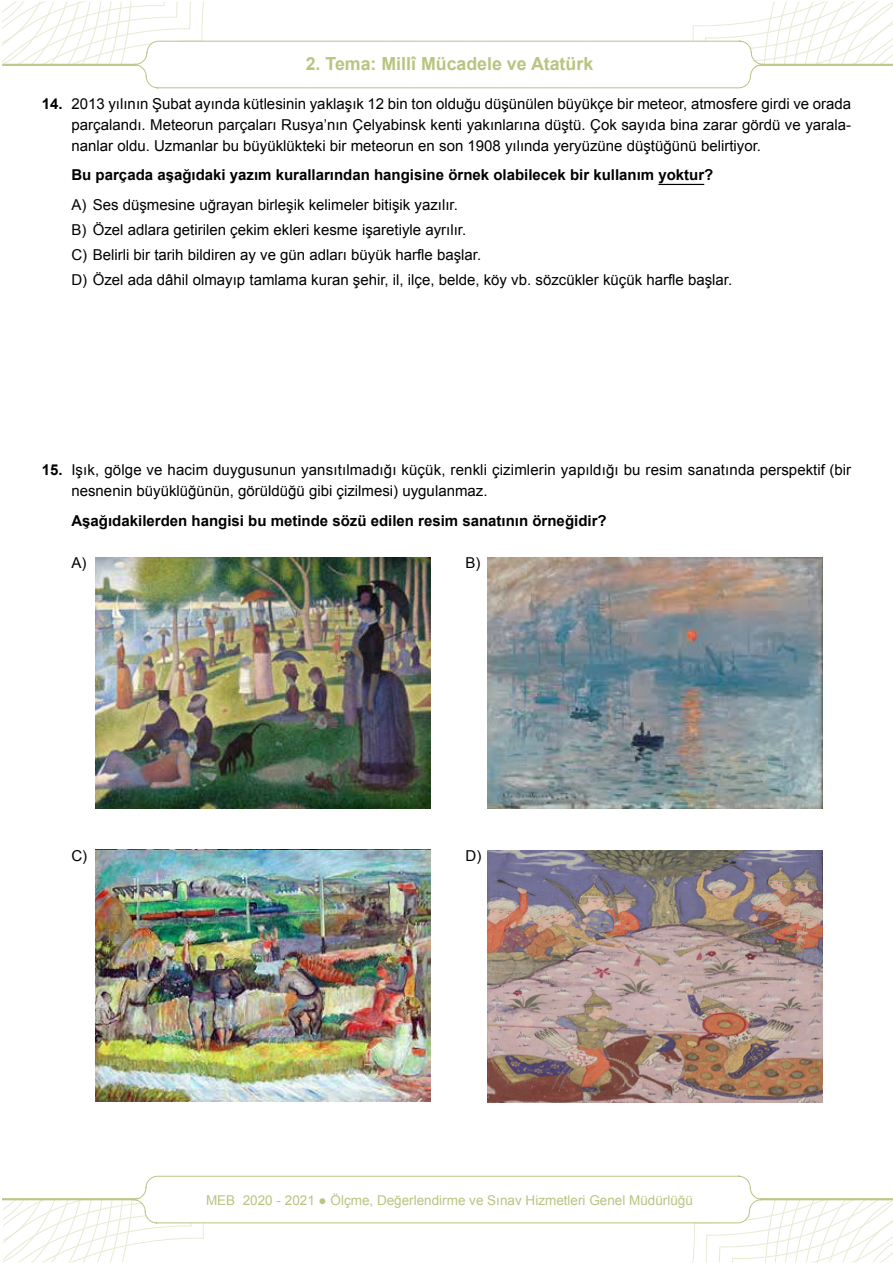
<style>
.page{position:relative;width:893px;height:1263px;background:#fff}
.page>*{position:absolute;margin:0;border:0;box-sizing:border-box;transform-origin:0 0}
.t1{font:700 18px "Arial";color:#b7c580}
.t2{font:15px/21px "Arial";color:#000}
.t3{font:700 15px "Arial";color:#000}
.t4{font:13.5px "Arial";color:#b7c580}
.s1{font-weight:700}
</style>
<div class="page">
<svg style="left:2px;top:1175px;width:891px;height:87px"></svg>
<svg style="left:2px;top:1px;width:891px;height:88px"></svg>
<hr style="left:658px;top:184px;width:46px;height:1px;background:#000">
<img style="left:487px;top:557px;width:336px;height:251px">
<img style="left:95px;top:557px;width:335px;height:251px">
<img style="left:487px;top:850px;width:335px;height:252px">
<img style="left:95px;top:850px;width:335px;height:251px">
<p class="t1" style="left:306px;top:52px;width:289px">2. Tema: Millî Mücadele ve Atatürk</p>
<p class="t2" style="left:71px;top:93px;width:781px;text-align:justify;text-indent:-30px"><span class="s1">14.</span> 2013 yılının Şubat ayında kütlesinin yaklaşık 12 bin ton olduğu düşünülen büyükçe bir meteor, atmosfere girdi ve orada parçalandı. Meteorun parçaları Rusya’nın Çelyabinsk kenti yakınlarına düştü. Çok sayıda bina zarar gördü ve yarala&shy;nanlar oldu. Uzmanlar bu büyüklükteki bir meteorun en son 1908 yılında yeryüzüne düştüğünü belirtiyor.</p>
<p class="t3" style="left:71px;top:165px;width:643px">Bu parçada aşağıdaki yazım kurallarından hangisine örnek olabilecek bir kullanım yoktur?</p>
<p class="t2" style="left:71px;top:192px;width:662px;line-height:25.2px">A) Ses düşmesine uğrayan birleşik kelimeler bitişik yazılır.<br>B) Özel adlara getirilen çekim ekleri kesme işaretiyle ayrılır.<br>C) Belirli bir tarih bildiren ay ve gün adları büyük harfle başlar.<br>D) Özel ada dâhil olmayıp tamlama kuran şehir, il, ilçe, belde, köy vb. sözcükler küçük harfle başlar.</p>
<p class="t2" style="left:71px;top:459px;width:781px;text-indent:-30px"><span class="s1">15.</span> Işık, gölge ve hacim duygusunun yansıtılmadığı küçük, renkli çizimlerin yapıldığı bu resim sanatında perspektif (bir nesnenin büyüklüğünün, görüldüğü gibi çizilmesi) uygulanmaz.</p>
<p class="t3" style="left:71px;top:510px;width:537px">Aşağıdakilerden hangisi bu metinde sözü edilen resim sanatının örneğidir?</p>
<p class="t2" style="left:72px;top:552px;width:17px">A)</p>
<p class="t2" style="left:466px;top:552px;width:17px">B)</p>
<p class="t2" style="left:71px;top:846px;width:17px">C)</p>
<p class="t2" style="left:466px;top:846px;width:17px">D)</p>
<p class="t4" style="left:206px;top:1191px;width:488px">MEB 2020 - 2021 ● Ölçme, Değerlendirme ve Sınav Hizmetleri Genel Müdürlüğü</p>
</div>
